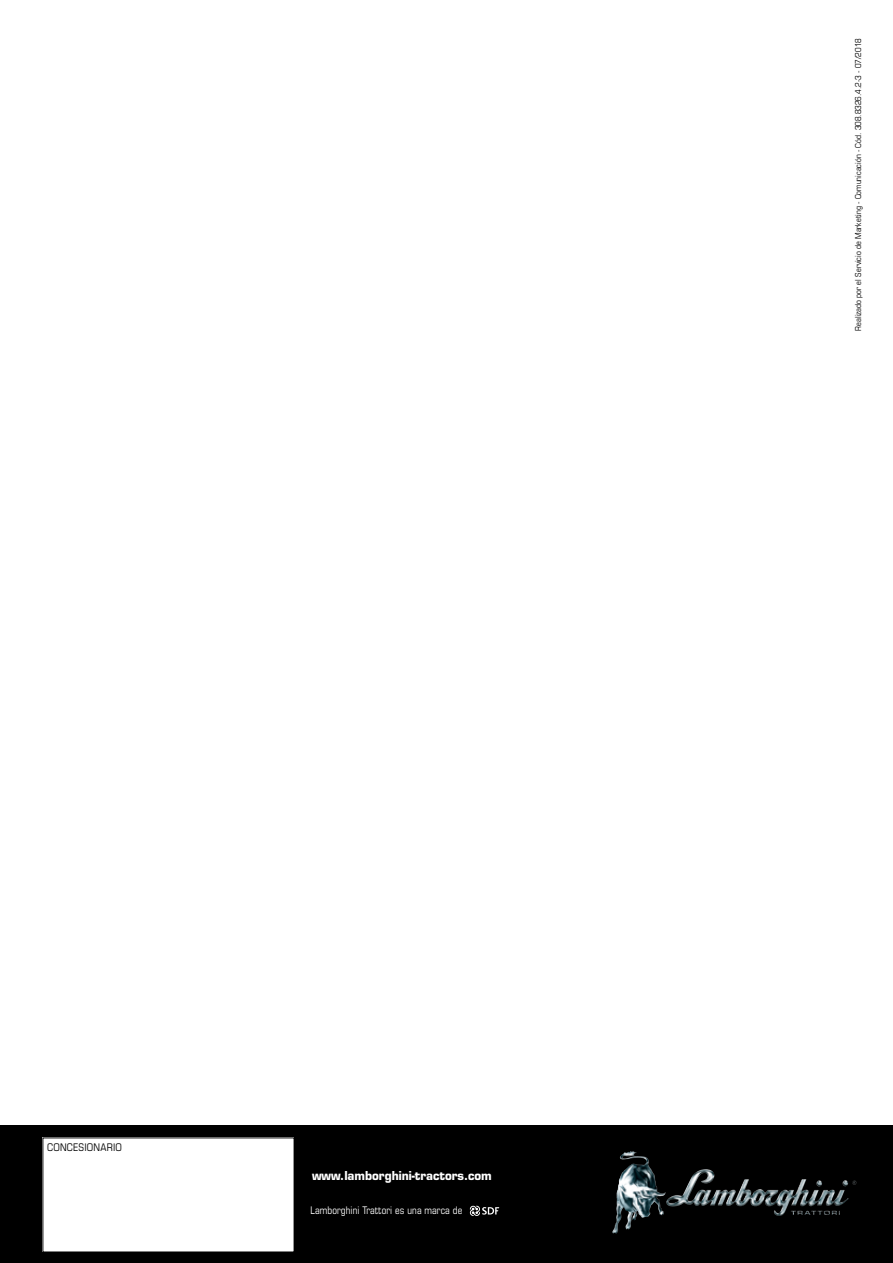
<style>
.page{position:relative;width:893px;height:1263px;background:#fff}
.page>*{position:absolute;margin:0;border:0;box-sizing:border-box;transform-origin:0 0}
.t1{font:700 12px "Eurostile LTCE";color:#fff;scale:.95 1}
.t2{font:condensed 10.5px "Eurostile LTCE";letter-spacing:.01em;color:#fff;scale:.95 1}
.t3{font:condensed 10.5px "Eurostile LTCE";letter-spacing:.02em;color:#000}
.t4{font:condensed 8.25px "Eurostile LTCE";color:#000}
</style>
<div class="page">
<div style="left:0;top:1125px;width:893px;height:138px;background:#000"></div>
<div style="left:43px;top:1138px;width:251px;height:114px;background:#fff"></div>
<img style="left:612px;top:1151px;width:35px;height:83px">
<svg style="left:470px;top:1206px;width:29px;height:10px"></svg>
<p class="t3" style="left:47px;top:1141px;width:76px">CONCESIONARIO</p>
<h1 class="t1" style="left:312px;top:1168px;width:191px">www.lamborghini-tractors.com</h1>
<p class="t2" style="left:310px;top:1204px;width:161px">Lamborghini Trattori es una marca de</p>
<p class="t4" style="left:853px;top:331px;width:294px;rotate:-90deg">Realizado por el Servicio de Marketing - Comunicación - Cód. 308.8326.4.2-3 - 07/2018</p>
</div>
